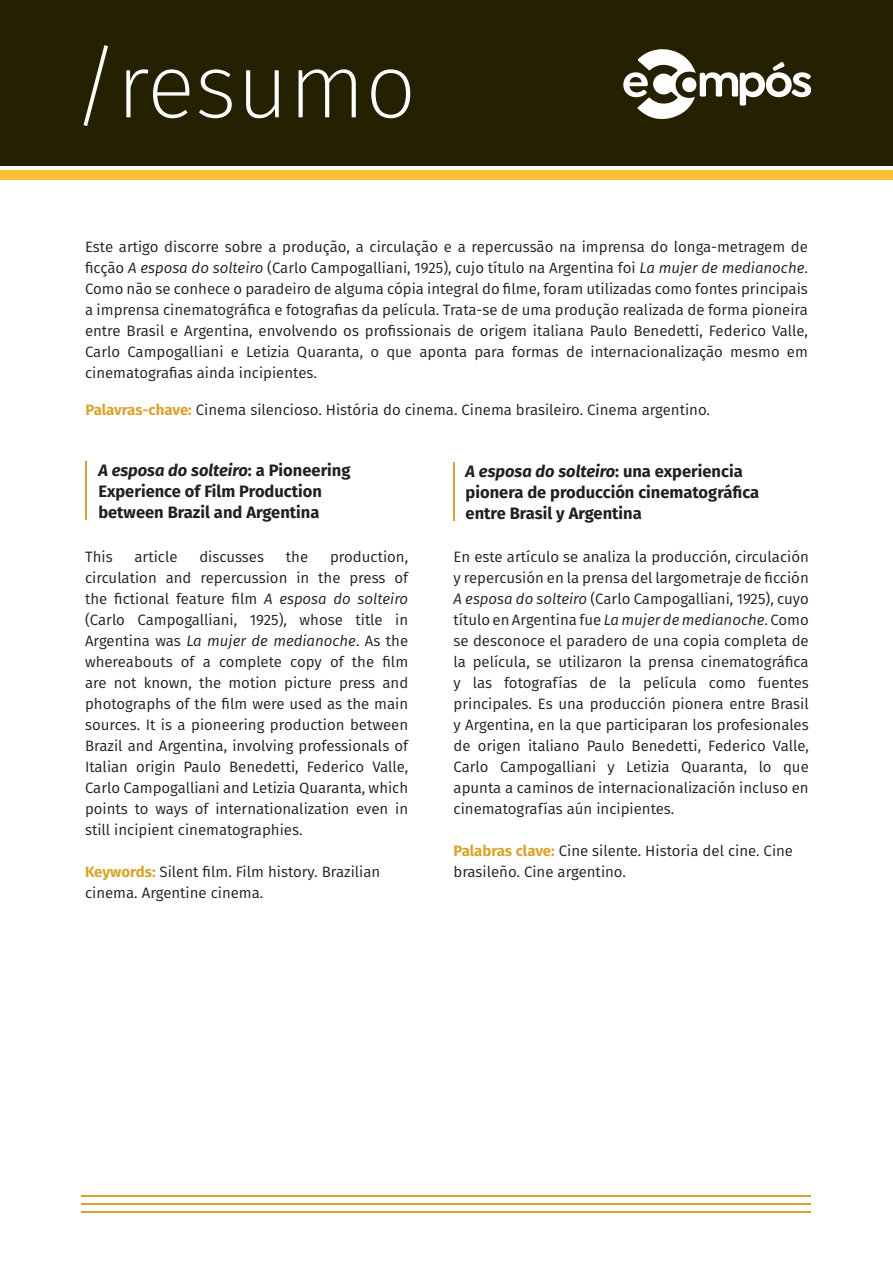
<style>
.page{position:relative;width:893px;height:1263px;background:#fff}
.page>*{position:absolute;margin:0;border:0;box-sizing:border-box;transform-origin:0 0}
.t1{font:200 90px "Fira Sans";color:#fff}
.t2{font:700 16.5px/21px "Fira Sans";color:#231f20}
.t3{font:15px/21px "Fira Sans";color:#231f20;text-align:justify}
.s1{font-style:italic}
.s2{font-weight:700;color:#d9a42c}
</style>
<div class="page">
<div style="left:0;top:0;width:893px;height:166px;background:#252002"></div>
<div style="left:0;top:170px;width:893px;height:10px;background:#ffc035"></div>
<hr style="left:82px;top:1211px;width:729px;height:2px;background:#d9a42c">
<hr style="left:82px;top:1195px;width:729px;height:2px;background:#d9a42c">
<hr style="left:82px;top:1203px;width:729px;height:2px;background:#d9a42c">
<hr style="left:85px;top:462px;width:2px;height:58px;background:#d9a42c">
<hr style="left:454px;top:463px;width:1px;height:58px;background:#d9a42c">
<svg style="left:623px;top:49px;width:188px;height:70px"></svg>
<p class="t1" style="left:72px;top:23px;width:345px">/resumo</p>
<p class="t3" style="left:85px;top:236px;width:724px">Este artigo discorre sobre a produção, a circulação e a repercussão na imprensa do longa-metragem de ficção <span class="s1">A esposa do solteiro</span> (Carlo Campogalliani, 1925), cujo título na Argentina foi <span class="s1">La mujer de medianoche</span>.<br>Como não se conhece o paradeiro de alguma cópia integral do filme, foram utilizadas como fontes principais a imprensa cinematográfica e fotografias da película. Trata-se de uma produção realizada de forma pioneira entre Brasil e Argentina, envolvendo os profissionais de origem italiana Paulo Benedetti, Federico Valle, Carlo Campogalliani e Letizia Quaranta, o que aponta para formas de internacionalização mesmo em cinematografias ainda incipientes.</p>
<p class="t3" style="left:85px;top:398px;width:626px"><span class="s2">Palavras-chave:</span> Cinema silencioso. História do cinema. Cinema brasileiro. Cinema argentino.</p>
<p class="t2" style="left:98px;top:459px;width:254px"><span class="s1">A esposa do solteiro</span>: a Pioneering<br>Experience of Film Production between Brazil and Argentina</p>
<p class="t2" style="left:466px;top:460px;width:295px"><span class="s1">A esposa do solteiro</span>: una experiencia pionera de producción cinematográfica entre Brasil y Argentina</p>
<p class="t3" style="left:454px;top:546px;width:357px">En este artículo se analiza la producción, circulación y repercusión en la prensa del largometraje de ficción <span class="s1">A esposa do solteiro</span> (Carlo Campogalliani, 1925), cuyo título en Argentina fue <span class="s1">La mujer de medianoche</span>. Como se desconoce el paradero de una copia completa de la película, se utilizaron la prensa cinematográfica y las fotografías de la película como fuentes principales. Es una producción pionera entre Brasil y Argentina, en la que participaran los profesionales de origen italiano Paulo Benedetti, Federico Valle, Carlo Campogalliani y Letizia Quaranta, lo que apunta a caminos de internacionalización incluso en cinematografías aún incipientes.</p>
<p class="t3" style="left:454px;top:840px;width:341px"><span class="s2">Palabras clave:</span> Cine silente. Historia del cine. Cine brasileño. Cine argentino.</p>
<p class="t3" style="left:85px;top:546px;width:325px;text-indent:245px">production, circulation and repercussion in the press of the fictional feature film <span class="s1">A esposa do solteiro </span>(Carlo Campogalliani, 1925), whose title in Argentina was <span class="s1">La mujer de medianoche</span>. As the whereabouts of a complete copy of the film are not known, the motion picture press and photographs of the film were used as the main sources. It is a pioneering production between Brazil and Argentina, involving professionals of Italian origin Paulo Benedetti, Federico Valle, Carlo Campogalliani and Letizia Quaranta, which points to ways of internationalization even in still incipient cinematographies.</p>
<p class="t3" style="left:85px;top:861px;width:297px"><span class="s2">Keywords:</span> Silent film. Film history. Brazilian cinema. Argentine cinema.</p>
<p class="t3" style="left:85px;top:546px;width:29px">This</p>
<p class="t3" style="left:135px;top:546px;width:44px">article</p>
<p class="t3" style="left:199px;top:546px;width:66px">discusses</p>
<p class="t3" style="left:286px;top:546px;width:24px">the</p>
</div>
